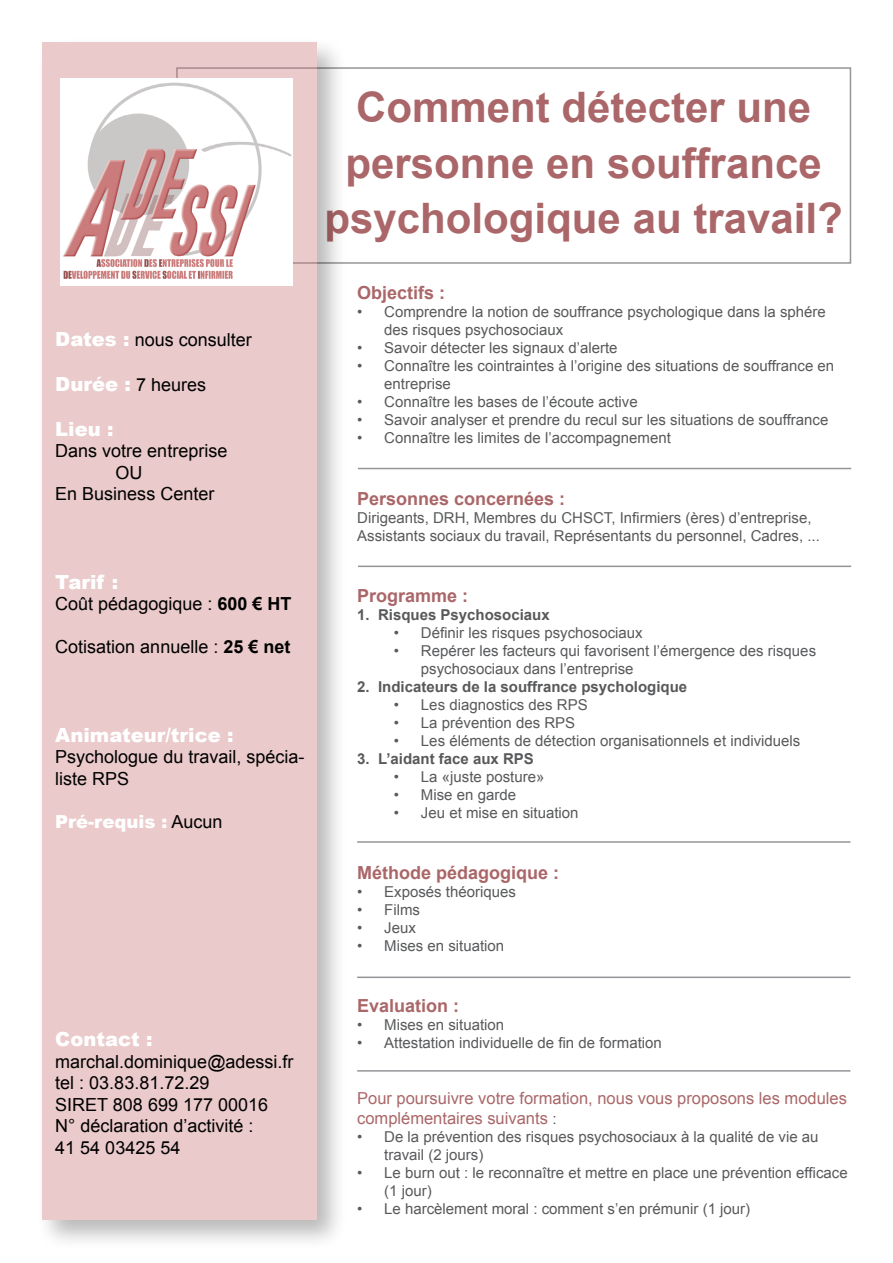
<style>
.page{position:relative;width:893px;height:1263px;background:#fff}
.page>*{position:absolute;margin:0;border:0;box-sizing:border-box;transform-origin:0 0}
.t1{font:700 42px/55.5px "Arial";color:#aa6668;text-align:center}
.t2{font:900 19.5px "Arial";color:#fff}
.t3{font:18px/21.6px "Arial";color:#000}
.t4{font:700 18px "Arial";color:#aa6668}
.t5{font:900 18px "Arial";color:#fff}
.t6{font:16.5px/19.8px "Arial";color:#aa6668}
.t7{font:15px/18px "Arial";color:#58595b}
.t8{font:700 15px "Arial";color:#58595b}
.s1{font-weight:900;font-size:19.5px;color:#fff}
.s2{font-weight:700}
.s3{font-weight:400;color:#000}
.s4{font-size:15px;color:#58595b}
</style>
<div class="page">
<div style="left:176px;top:67px;width:675px;height:197px;border:2px solid #939598"></div>
<div style="left:36px;top:36px;width:311px;height:1215px;background:#000;opacity:.7"></div>
<div style="left:43px;top:43px;width:274px;height:1177px;background:#eacaca"></div>
<img style="left:60px;top:78px;width:232px;height:208px">
<hr style="left:358px;top:468px;width:493px;height:1px;background:#939598">
<hr style="left:358px;top:566px;width:493px;height:1px;background:#939598">
<hr style="left:357px;top:841px;width:493px;height:2px;background:#939598">
<hr style="left:357px;top:976px;width:493px;height:2px;background:#939598">
<hr style="left:357px;top:1070px;width:493px;height:1px;background:#939598">
<p class="t3" style="left:55px;top:329px;width:198px"><span class="s1">Dates :</span> nous consulter</p>
<p class="t3" style="left:55px;top:374px;width:152px"><span class="s1">Durée :</span> 7 heures</p>
<h2 class="t2" style="left:55px;top:414px;width:60px">Lieu :</h2>
<p class="t3" style="left:55px;top:440px;width:174px">Dans votre entreprise</p>
<p class="t3" style="left:115px;top:462px;width:28px">OU</p>
<p class="t3" style="left:55px;top:483px;width:161px">En Business Center</p>
<h2 class="t2" style="left:55px;top:567px;width:64px">Tarif :</h2>
<p class="t3" style="left:55px;top:593px;width:238px">Coût pédagogique : <span class="s2">600 € HT</span></p>
<p class="t3" style="left:55px;top:636px;width:237px">Cotisation annuelle : <span class="s2">25 € net</span></p>
<h2 class="t2" style="left:55px;top:720px;width:180px">Animateur/trice :</h2>
<p class="t3" style="left:55px;top:746px;width:251px">Psychologue du travail, spécia&shy;liste RPS</p>
<p class="t5" style="left:55px;top:809px;width:169px">Pré-requis : <span class="s3">Aucun</span></p>
<h2 class="t2" style="left:55px;top:1025px;width:99px">Contact :</h2>
<p class="t3" style="left:55px;top:1050px;width:240px">marchal.dominique@adessi.fr tel : 03.83.81.72.29<br>SIRET 808 699 177 00016<br>N° déclaration d’activité :<br>41 54 03425 54</p>
<h1 class="t1" style="left:325px;top:81px;width:520px">Comment détecter une personne en souffrance psychologique au travail?</h1>
<p class="t4" style="left:357px;top:281px;width:90px">Objectifs :</p>
<p class="t7" style="left:384px;top:303px;width:443px;text-indent:-27px">• Comprendre la notion de souffrance psychologique dans la sphére des risques psychosociaux</p>
<p class="t7" style="left:357px;top:339px;width:262px">• Savoir détecter les signaux d’alerte</p>
<p class="t7" style="left:384px;top:357px;width:451px;text-indent:-27px">• Connaître les cointraintes à l’origine des situations de souffrance en entreprise</p>
<p class="t7" style="left:357px;top:393px;width:282px">• Connaître les bases de l’écoute active</p>
<p class="t7" style="left:357px;top:411px;width:473px">• Savoir analyser et prendre du recul sur les situations de souffrance</p>
<p class="t7" style="left:357px;top:429px;width:315px">• Connaître les limites de l’accompagnement</p>
<p class="t4" style="left:357px;top:486px;width:210px">Personnes concernées :</p>
<p class="t7" style="left:357px;top:508px;width:464px">Dirigeants, DRH, Membres du CHSCT, Infirmiers (ères) d’entreprise,<br>Assistants sociaux du travail, Représentants du personnel, Cadres, ...</p>
<p class="t4" style="left:357px;top:583px;width:113px">Programme :</p>
<p class="t8" style="left:357px;top:605px;width:194px">1. Risques Psychosociaux</p>
<p class="t7" style="left:394px;top:624px;width:250px">• Définir les risques psychosociaux</p>
<p class="t7" style="left:421px;top:642px;width:397px;text-indent:-27px">• Repérer les facteurs qui favorisent l’émergence des risques psychosociaux dans l’entreprise</p>
<p class="t8" style="left:357px;top:677px;width:332px">2. Indicateurs de la souffrance psychologique</p>
<p class="t7" style="left:394px;top:696px;width:195px">• Les diagnostics des RPS</p>
<p class="t7" style="left:394px;top:714px;width:183px">• La prévention des RPS</p>
<p class="t7" style="left:394px;top:732px;width:408px">• Les éléments de détection organisationnels et individuels</p>
<p class="t8" style="left:357px;top:749px;width:178px">3. L’aidant face aux RPS</p>
<p class="t7" style="left:394px;top:768px;width:152px">• La «juste posture»</p>
<p class="t7" style="left:394px;top:786px;width:124px">• Mise en garde</p>
<p class="t7" style="left:394px;top:804px;width:186px">• Jeu et mise en situation</p>
<p class="t4" style="left:357px;top:861px;width:204px">Méthode pédagogique :</p>
<p class="t7" style="left:357px;top:883px;width:160px">• Exposés théoriques</p>
<p class="t7" style="left:357px;top:901px;width:64px">• Films</p>
<p class="t7" style="left:357px;top:919px;width:60px">• Jeux</p>
<p class="t7" style="left:357px;top:937px;width:149px">• Mises en situation</p>
<p class="t4" style="left:357px;top:994px;width:104px">Evaluation :</p>
<p class="t7" style="left:357px;top:1016px;width:149px">• Mises en situation</p>
<p class="t7" style="left:357px;top:1034px;width:306px">• Attestation individuelle de fin de formation</p>
<p class="t6" style="left:357px;top:1088px;width:491px">Pour poursuivre votre formation, nous vous proposons les modules complémentaires suivants <span class="s4">:</span></p>
<p class="t7" style="left:384px;top:1128px;width:436px;text-indent:-27px">• De la prévention des risques psychosociaux à la qualité de vie au travail (2 jours)</p>
<p class="t7" style="left:384px;top:1164px;width:465px;text-indent:-27px">• Le burn out : le reconnaître et mettre en place une prévention efficace (1 jour)</p>
<p class="t7" style="left:357px;top:1200px;width:394px">• Le harcèlement moral : comment s’en prémunir (1 jour)</p>
</div>
